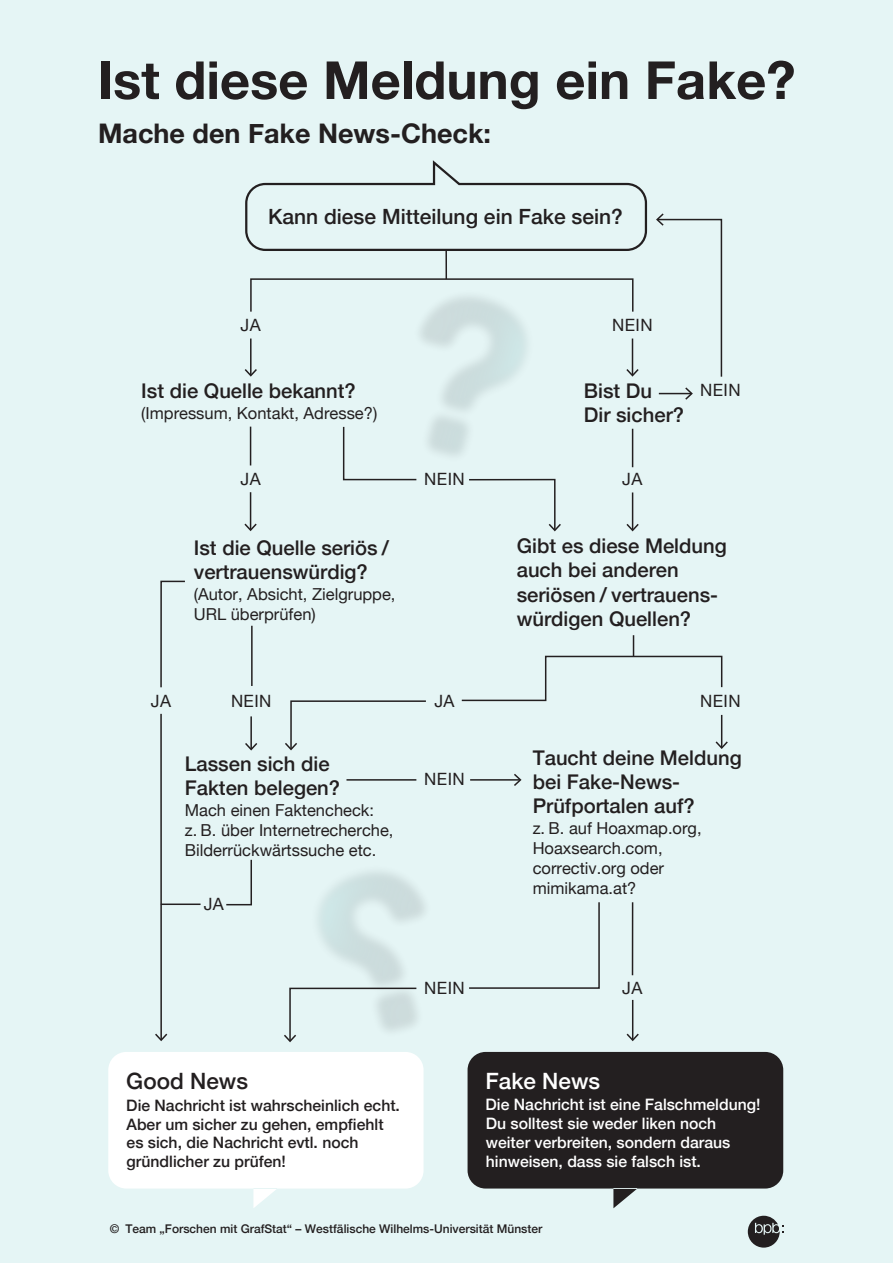
<style>
.page{position:relative;width:893px;height:1263px;background:#fff}
.page>*{position:absolute;margin:0;border:0;box-sizing:border-box;transform-origin:0 0}
.t1{font:700 52.5px "Helvetica Neue";color:#231f20}
.t2{font:700 27px "Helvetica Neue";color:#231f20}
.t3{font:500 22.5px "Helvetica Neue";color:#231f20}
.t4{font:500 22.5px "Helvetica Neue";color:#fff}
.t5{font:500 21px "Helvetica Neue";color:#231f20}
.t6{font:500 20.25px/24.3px "Helvetica Neue";color:#231f20}
.t7{font:16.95px "Helvetica Neue";letter-spacing:.025em;color:#231f20}
.t8{font:16.5px/19.8px "Helvetica Neue";color:#231f20}
.t9{font:500 15.75px/18.9px "Helvetica Neue";color:#fff}
.t10{font:500 15.75px/18.9px "Helvetica Neue";color:#231f20}
.t11{font:500 12px "Helvetica Neue";color:#231f20}
</style>
<div class="page">
<div style="left:0;top:5px;width:891px;height:1258px;background:#e5f5f5"></div>
<svg style="left:748px;top:1216px;width:36px;height:31px"></svg>
<svg style="left:108px;top:1052px;width:316px;height:156px;background:#fbfdfd"></svg>
<svg style="left:468px;top:1052px;width:315px;height:156px;background:#3b393a"></svg>
<svg style="left:245px;top:160px;width:403px;height:91px"></svg>
<hr style="left:250px;top:338px;width:2px;height:37px;background:#231f20">
<svg style="left:245px;top:369px;width:12px;height:8px"></svg>
<svg style="left:548px;top:509px;width:13px;height:22px"></svg>
<hr style="left:160px;top:714px;width:2px;height:326px;background:#231f20">
<svg style="left:155px;top:1034px;width:12px;height:7px"></svg>
<svg style="left:285px;top:700px;width:141px;height:50px"></svg>
<hr style="left:632px;top:1000px;width:1px;height:40px;background:#231f20">
<svg style="left:627px;top:1034px;width:12px;height:7px"></svg>
<hr style="left:632px;top:902px;width:1px;height:73px;background:#231f20">
<hr style="left:659px;top:393px;width:32px;height:1px;background:#231f20">
<svg style="left:685px;top:387px;width:8px;height:13px"></svg>
<svg style="left:160px;top:580px;width:25px;height:108px"></svg>
<hr style="left:721px;top:715px;width:1px;height:32px;background:#231f20">
<svg style="left:716px;top:741px;width:12px;height:8px"></svg>
<div style="left:250px;top:278px;width:383px;height:34px;border:2px solid #231f20"></div>
<svg style="left:226px;top:859px;width:26px;height:47px"></svg>
<svg style="left:461px;top:635px;width:262px;height:67px"></svg>
<svg style="left:342px;top:426px;width:26px;height:55px"></svg>
<hr style="left:250px;top:492px;width:1px;height:38px;background:#231f20">
<svg style="left:244px;top:524px;width:13px;height:7px"></svg>
<hr style="left:632px;top:429px;width:1px;height:38px;background:#231f20">
<hr style="left:632px;top:492px;width:1px;height:38px;background:#231f20">
<svg style="left:626px;top:524px;width:13px;height:7px"></svg>
<hr style="left:470px;top:779px;width:50px;height:2px;background:#231f20">
<svg style="left:514px;top:774px;width:8px;height:12px"></svg>
<svg style="left:477px;top:902px;width:123px;height:87px"></svg>
<hr style="left:346px;top:779px;width:70px;height:2px;background:#231f20">
<hr style="left:250px;top:427px;width:1px;height:38px;background:#231f20">
<hr style="left:251px;top:626px;width:2px;height:60px;background:#231f20">
<hr style="left:632px;top:338px;width:1px;height:37px;background:#231f20">
<svg style="left:626px;top:369px;width:13px;height:8px"></svg>
<svg style="left:656px;top:213px;width:67px;height:164px"></svg>
<hr style="left:161px;top:903px;width:40px;height:2px;background:#231f20">
<hr style="left:250px;top:716px;width:2px;height:33px;background:#231f20">
<svg style="left:245px;top:743px;width:12px;height:7px"></svg>
<img style="left:368px;top:245px;width:212px;height:264px">
<img style="left:266px;top:872px;width:211px;height:211px">
<h1 class="t1" style="left:98px;top:39px;width:699px">Ist diese Meldung ein Fake?</h1>
<h2 class="t2" style="left:98px;top:112px;width:395px">Mache den Fake News-Check:</h2>
<p class="t5" style="left:268px;top:199px;width:356px">Kann diese Mitteilung ein Fake sein?</p>
<p class="t7" style="left:241px;top:313px;width:22px">JA</p>
<p class="t7" style="left:612px;top:313px;width:42px">NEIN</p>
<p class="t6" style="left:141px;top:377px;width:216px">Ist die Quelle bekannt?</p>
<p class="t8" style="left:141px;top:404px;width:237px">(Impressum, Kontakt, Adresse?)</p>
<p class="t7" style="left:241px;top:466px;width:22px">JA</p>
<p class="t7" style="left:424px;top:466px;width:42px">NEIN</p>
<p class="t6" style="left:584px;top:377px;width:102px">Bist Du<br>Dir sicher?</p>
<p class="t7" style="left:700px;top:378px;width:42px">NEIN</p>
<p class="t7" style="left:622px;top:466px;width:22px">JA</p>
<p class="t6" style="left:194px;top:534px;width:197px">Ist die Quelle seriös / vertrauenswürdig?</p>
<p class="t8" style="left:194px;top:585px;width:203px">(Autor, Absicht, Zielgruppe,<br>URL überprüfen)</p>
<p class="t7" style="left:151px;top:689px;width:22px">JA</p>
<p class="t7" style="left:231px;top:689px;width:42px">NEIN</p>
<p class="t6" style="left:185px;top:750px;width:157px">Lassen sich die<br>Fakten belegen?</p>
<p class="t8" style="left:185px;top:801px;width:210px">Mach einen Faktencheck:<br>z. B. über Internetrecherche,<br>Bilderrückwärtssuche etc.</p>
<p class="t7" style="left:204px;top:892px;width:22px">JA</p>
<p class="t6" style="left:517px;top:532px;width:212px">Gibt es diese Meldung auch bei anderen seriösen / vertrauens&shy;würdigen Quellen?</p>
<p class="t7" style="left:434px;top:689px;width:22px">JA</p>
<p class="t7" style="left:700px;top:689px;width:42px">NEIN</p>
<p class="t7" style="left:424px;top:766px;width:42px">NEIN</p>
<p class="t6" style="left:533px;top:744px;width:210px">Taucht deine Meldung bei Fake-News-<br>Prüfportalen auf?</p>
<p class="t8" style="left:533px;top:819px;width:170px">z. B. auf Hoaxmap.org,<br>Hoaxsearch.com, correctiv.org oder mimikama.at?</p>
<p class="t7" style="left:424px;top:976px;width:42px">NEIN</p>
<p class="t7" style="left:622px;top:976px;width:22px">JA</p>
<p class="t3" style="left:126px;top:1063px;width:123px">Good News</p>
<p class="t10" style="left:126px;top:1094px;width:275px">Die Nachricht ist wahrscheinlich echt.<br>Aber um sicher zu gehen, empfiehlt es sich, die Nachricht evtl. noch gründlicher zu prüfen!</p>
<p class="t4" style="left:486px;top:1062px;width:116px">Fake News</p>
<p class="t9" style="left:486px;top:1094px;width:276px">Die Nachricht ist eine Falschmeldung!<br>Du solltest sie weder liken noch weiter verbreiten, sondern daraus hinweisen, dass sie falsch ist.</p>
<p class="t11" style="left:110px;top:1219px;width:434px">© Team „Forschen mit GrafStat“ – Westfälische Wilhelms-Universität Münster</p>
</div>
